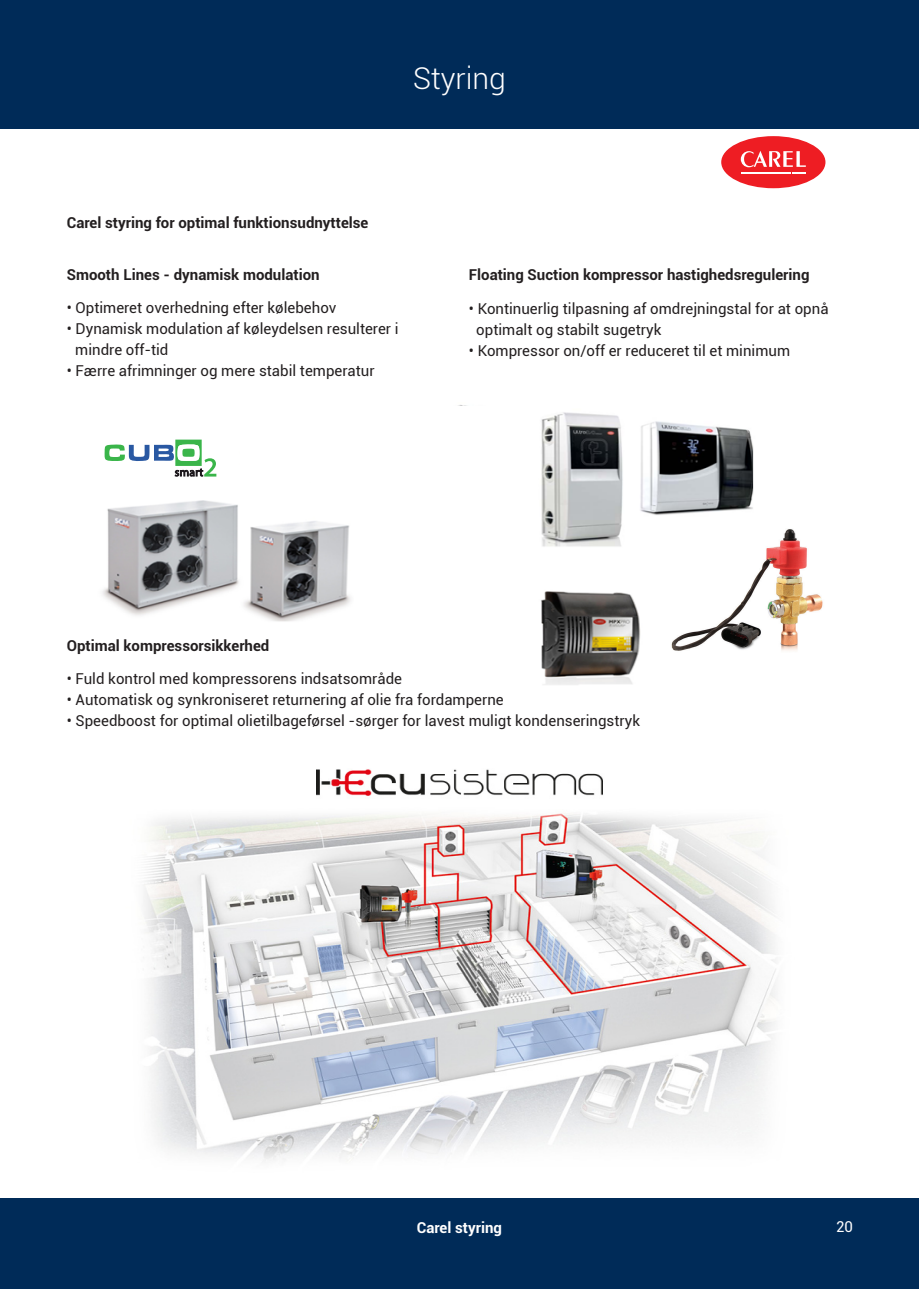
<style>
.page{position:relative;width:919px;height:1289px;background:#fff}
.page>*{position:absolute;margin:0;border:0;box-sizing:border-box;transform-origin:0 0}
.Sidehoved_indholdsfo{font:300 30px "Roboto";color:#fff}
.t1{font:15px/21px "Roboto";color:#231f20}
.t2{font:700 15px "Roboto";color:#231f20}
.Sidefod_tekst{font:700 15px "Roboto";color:#fff}
.t3{font:15px "Roboto";color:#fff}
</style>
<div class="page">
<div style="left:0;top:1198px;width:918px;height:90px;background:#002b58"></div>
<div style="left:0;top:0;width:918px;height:129px;background:#002b58"></div>
<div style="left:721px;top:136px;width:104px;height:52px;background:#ee1d23;border-radius:50%"></div>
<svg style="left:740px;top:151px;width:65px;height:23px"></svg>
<img style="left:102px;top:405px;width:652px;height:280px">
<img style="left:144px;top:769px;width:632px;height:392px">
<div style="left:240px;top:435px;width:138px;height:47px;background:#fff"></div>
<div style="left:650px;top:537px;width:148px;height:161px;background:#fff"></div>
<img style="left:667px;top:526px;width:156px;height:125px">
<div style="left:389px;top:406px;width:148px;height:161px;background:#fff"></div>
<div style="left:92px;top:440px;width:137px;height:46px;background:#fff"></div>
<svg style="left:105px;top:439px;width:111px;height:37px"></svg>
<p class="Sidehoved_indholdsfo" style="left:413px;top:58px;width:94px">Styring</p>
<p class="t2" style="left:67px;top:212px;width:303px">Carel styring for optimal funktionsudnyttelse</p>
<p class="t2" style="left:67px;top:264px;width:254px">Smooth Lines - dynamisk modulation</p>
<p class="t1" style="left:67px;top:296px;width:271px">• Optimeret overhedning efter kølebehov</p>
<p class="t1" style="left:67px;top:317px;width:333px">• Dynamisk modulation af køleydelsen resulterer i</p>
<p class="t1" style="left:75px;top:338px;width:95px">mindre off-tid</p>
<p class="t1" style="left:67px;top:359px;width:309px">• Færre afrimninger og mere stabil temperatur</p>
<p class="t2" style="left:469px;top:264px;width:342px">Floating Suction kompressor hastighedsregulering</p>
<p class="t1" style="left:476px;top:298px;width:354px;text-indent:-7px">• Kontinuerlig tilpasning af omdrejningstal for at opnå optimalt og stabilt sugetryk</p>
<p class="t1" style="left:469px;top:340px;width:323px">• Kompressor on/off er reduceret til et minimum</p>
<p class="t2" style="left:67px;top:635px;width:204px">Optimal kompressorsikkerhed</p>
<p class="t1" style="left:67px;top:667px;width:337px">• Fuld kontrol med kompressorens indsatsområde</p>
<p class="t1" style="left:67px;top:688px;width:438px">• Automatisk og synkroniseret returnering af olie fra fordamperne</p>
<p class="t1" style="left:67px;top:709px;width:575px">• Speedboost for optimal olietilbageførsel -sørger for lavest muligt kondenseringstryk</p>
<p class="Sidefod_tekst" style="left:417px;top:1217px;width:87px">Carel styring</p>
<p class="t3" style="left:836px;top:1216px;width:18px">20</p>
</div>
